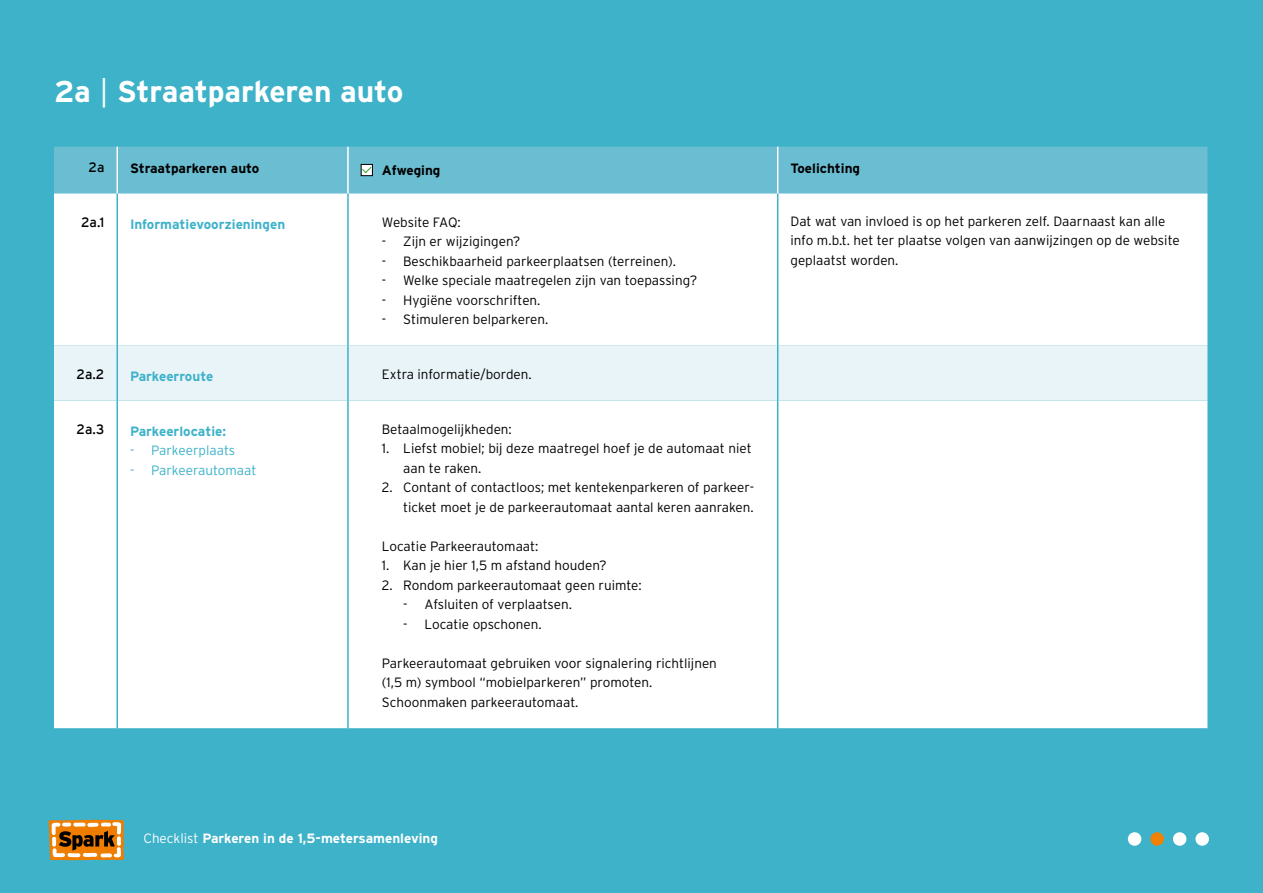
<style>
.page{position:relative;width:1263px;height:893px;background:#3db2c9}
.page>*{position:absolute;margin:0;border:0;box-sizing:border-box;transform-origin:0 0}
.t1{font:700 30px "Interstate";letter-spacing:-.005em;color:#fff}
.t2{font:300 13.5px/19.5px "Interstate";color:#000}
.t3{font:700 13.5px "Interstate";color:#3db2c9}
.t4{font:700 13.5px "Interstate";color:#fff}
.t5{font:700 13.5px "Interstate";color:#000}
.t6{font:300 13.5px "Interstate";color:#3db2c9}
.t7{font:13.5px "Interstate";color:#000}
.s1{font-weight:300}
</style>
<div class="page">
<div style="left:54px;top:147px;width:1153px;height:46px;background:#6bbdd2"></div>
<div style="left:54px;top:193px;width:1153px;height:535px;background:#fff"></div>
<div style="left:54px;top:346px;width:1153px;height:54px;background:#e9f4f8"></div>
<hr style="left:116px;top:193px;width:2px;height:153px;background:#3db2c9">
<hr style="left:347px;top:193px;width:2px;height:153px;background:#3db2c9">
<hr style="left:777px;top:193px;width:1px;height:153px;background:#3db2c9">
<hr style="left:116px;top:346px;width:2px;height:54px;background:#3db2c9">
<hr style="left:347px;top:346px;width:2px;height:54px;background:#3db2c9">
<hr style="left:777px;top:346px;width:1px;height:54px;background:#3db2c9">
<hr style="left:116px;top:400px;width:2px;height:328px;background:#3db2c9">
<hr style="left:347px;top:400px;width:2px;height:328px;background:#3db2c9">
<hr style="left:777px;top:400px;width:1px;height:328px;background:#3db2c9">
<hr style="left:116px;top:147px;width:2px;height:46px;background:#fff">
<hr style="left:347px;top:147px;width:2px;height:46px;background:#fff">
<hr style="left:777px;top:147px;width:1px;height:46px;background:#fff">
<svg style="left:361px;top:164px;width:12px;height:12px"></svg>
<svg style="left:361px;top:166px;width:12px;height:8px"></svg>
<svg style="left:48px;top:820px;width:76px;height:40px;background:#c68336"></svg>
<div style="left:1195px;top:832px;width:14px;height:14px;background:#fff;border-radius:50%"></div>
<div style="left:1173px;top:832px;width:13px;height:14px;background:#fff;border-radius:50%"></div>
<div style="left:1150px;top:832px;width:14px;height:14px;background:#f08103;border-radius:50%"></div>
<div style="left:1128px;top:832px;width:13px;height:14px;background:#fff;border-radius:50%"></div>
<h1 class="t1" style="left:54px;top:75px;width:351px">2a <span class="s1">|</span> Straatparkeren auto</h1>
<p class="t7" style="left:89px;top:159px;width:17px">2a</p>
<p class="t5" style="left:130px;top:161px;width:131px">Straatparkeren auto</p>
<p class="t5" style="left:382px;top:162px;width:60px">Afweging</p>
<p class="t5" style="left:790px;top:161px;width:71px">Toelichting</p>
<p class="t7" style="left:81px;top:215px;width:25px">2a.1</p>
<p class="t3" style="left:130px;top:216px;width:157px">Informatievoorzieningen</p>
<p class="t2" style="left:382px;top:212px;width:80px">Website FAQ:</p>
<p class="t2" style="left:382px;top:232px;width:140px">- Zijn er wijzigingen?</p>
<p class="t2" style="left:382px;top:251px;width:296px">- Beschikbaarheid parkeerplaatsen (terreinen).</p>
<p class="t2" style="left:382px;top:271px;width:317px">- Welke speciale maatregelen zijn van toepassing?</p>
<p class="t2" style="left:382px;top:290px;width:160px">- Hygiëne voorschriften.</p>
<p class="t2" style="left:382px;top:310px;width:168px">- Stimuleren belparkeren.</p>
<p class="t7" style="left:77px;top:367px;width:29px">2a.2</p>
<p class="t3" style="left:130px;top:368px;width:85px">Parkeerroute</p>
<p class="t2" style="left:382px;top:364px;width:151px">Extra informatie/borden.</p>
<p class="t7" style="left:77px;top:422px;width:29px">2a.3</p>
<p class="t3" style="left:130px;top:423px;width:98px">Parkeerlocatie:</p>
<p class="t6" style="left:130px;top:443px;width:107px">- Parkeerplaats</p>
<p class="t6" style="left:130px;top:462px;width:128px">- Parkeerautomaat</p>
<p class="t2" style="left:382px;top:419px;width:131px">Betaalmogelijkheden:</p>
<p class="t2" style="left:403px;top:439px;width:350px;text-indent:-21px">1. Liefst mobiel; bij deze maatregel hoef je de automaat niet aan te raken.</p>
<p class="t2" style="left:382px;top:478px;width:374px;text-align:right">2. Contant of contactloos; met kentekenparkeren of parkeer&shy;ticket moet je de parkeerautomaat aantal keren aanraken.</p>
<p class="t2" style="left:382px;top:536px;width:158px">Locatie Parkeerautomaat:</p>
<p class="t2" style="left:382px;top:556px;width:226px">1. Kan je hier 1,5 m afstand houden?</p>
<p class="t2" style="left:382px;top:575px;width:261px">2. Rondom parkeerautomaat geen ruimte:</p>
<p class="t2" style="left:403px;top:595px;width:170px">- Afsluiten of verplaatsen.</p>
<p class="t2" style="left:403px;top:614px;width:140px">- Locatie opschonen.</p>
<p class="t2" style="left:382px;top:653px;width:336px">Parkeerautomaat gebruiken voor signalering richtlijnen (1,5 m) symbool “mobielparkeren” promoten.<br>Schoonmaken parkeerautomaat.</p>
<p class="t2" style="left:790px;top:211px;width:391px">Dat wat van invloed is op het parkeren zelf. Daarnaast kan alle info m.b.t. het ter plaatse volgen van aanwijzingen op de website geplaatst worden.</p>
<p class="t4" style="left:144px;top:831px;width:296px"><span class="s1">Checklist</span> Parkeren in de 1,5-metersamenleving</p>
</div>
